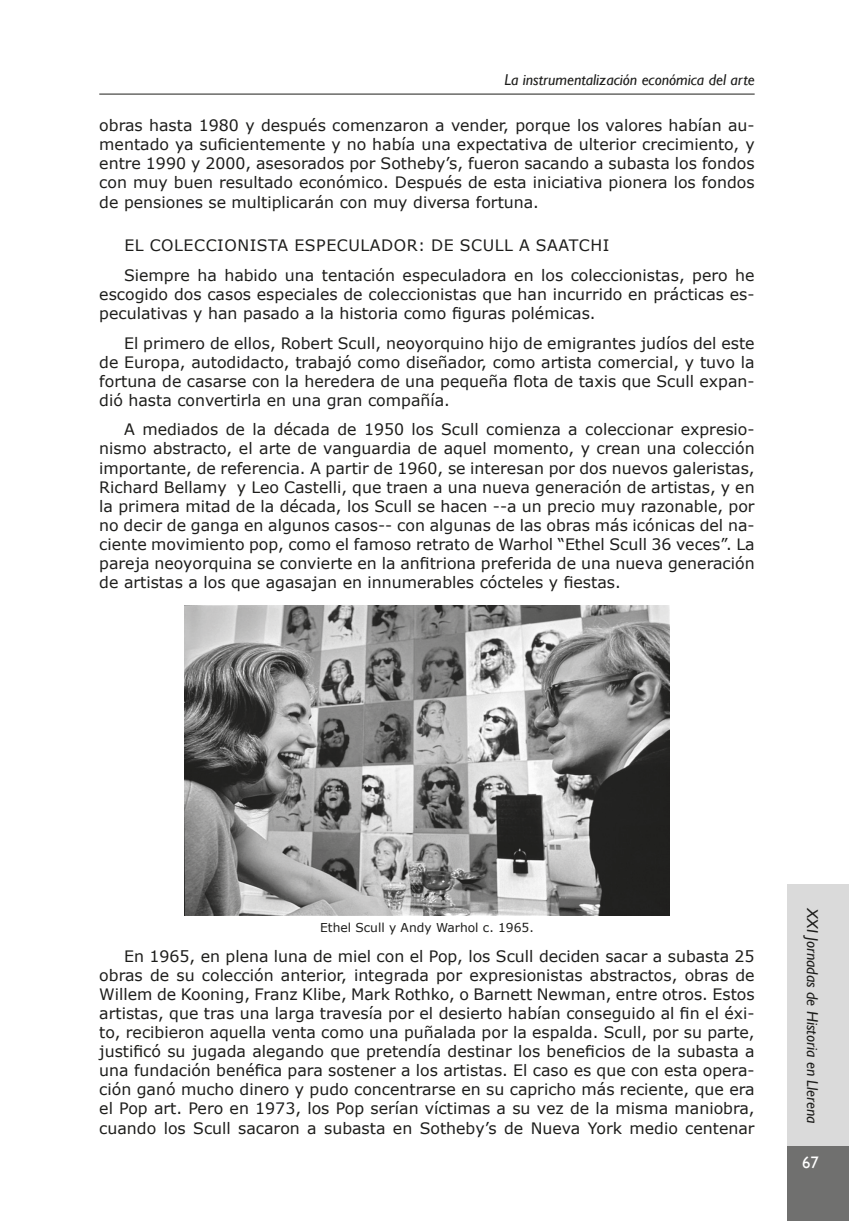
<style>
.page{position:relative;width:849px;height:1221px;background:#fff}
.page>*{position:absolute;margin:0;border:0;box-sizing:border-box;transform-origin:0 0}
.t1{font:16.62px "Gill Sans";color:#fff}
.t2{font:15.75px/19.1px "Verdana";color:#1d1d1b;text-align:justify}
.t3{font:italic 15.75px "Gill Sans";color:#1d1d1b}
.t4{font:12.25px "Verdana";color:#1d1d1b}
</style>
<div class="page">
<div style="left:786px;top:884px;width:62px;height:262px;background:#dadada"></div>
<div style="left:786px;top:1146px;width:62px;height:74px;background:#70706f"></div>
<hr style="left:99px;top:94px;width:655px;height:1px;background:#1d1d1b">
<img style="left:185px;top:605px;width:483px;height:310px">
<p class="t3" style="left:504px;top:71px;width:251px">La instrumentalización económica del arte</p>
<p class="t2" style="left:99px;top:116px;width:656px">obras hasta 1980 y después comenzaron a vender, porque los valores habían au&shy;mentado ya suficientemente y no había una expectativa de ulterior crecimiento, y entre 1990 y 2000, asesorados por Sotheby’s, fueron sacando a subasta los fondos con muy buen resultado económico. Después de esta iniciativa pionera los fondos de pensiones se multiplicarán con muy diversa fortuna.</p>
<p class="t2" style="left:124px;top:231px;width:632px;line-height:29.6px">EL COLECCIONISTA ESPECULADOR: DE SCULL A SAATCHI<br>Siempre ha habido una tentación especuladora en los coleccionistas, pero he</p>
<p class="t2" style="left:99px;top:284px;width:656px">escogido dos casos especiales de coleccionistas que han incurrido en prácticas es&shy;peculativas y han pasado a la historia como figuras polémicas.</p>
<p class="t2" style="left:99px;top:333px;width:656px;text-indent:25px">El primero de ellos, Robert Scull, neoyorquino hijo de emigrantes judíos del este de Europa, autodidacto, trabajó como diseñador, como artista comercial, y tuvo la fortuna de casarse con la heredera de una pequeña flota de taxis que Scull expan&shy;dió hasta convertirla en una gran compañía.</p>
<p class="t2" style="left:99px;top:420px;width:656px;text-indent:25px">A mediados de la década de 1950 los Scull comienza a coleccionar expresio&shy;nismo abstracto, el arte de vanguardia de aquel momento, y crean una colección importante, de referencia. A partir de 1960, se interesan por dos nuevos galeristas, Richard Bellamy y Leo Castelli, que traen a una nueva generación de artistas, y en la primera mitad de la década, los Scull se hacen --a un precio muy razonable, por no decir de ganga en algunos casos-- con algunas de las obras más icónicas del na&shy;ciente movimiento pop, como el famoso retrato de Warhol “Ethel Scull 36 veces”. La pareja neoyorquina se convierte en la anfitriona preferida de una nueva generación de artistas a los que agasajan en innumerables cócteles y fiestas.</p>
<p class="t4" style="left:320px;top:919px;width:215px">Ethel Scull y Andy Warhol c. 1965.</p>
<p class="t2" style="left:99px;top:946px;width:656px;text-indent:25px">En 1965, en plena luna de miel con el Pop, los Scull deciden sacar a subasta 25 obras de su colección anterior, integrada por expresionistas abstractos, obras de Willem de Kooning, Franz Klibe, Mark Rothko, o Barnett Newman, entre otros. Estos artistas, que tras una larga travesía por el desierto habían conseguido al fin el éxi&shy;to, recibieron aquella venta como una puñalada por la espalda. Scull, por su parte, justificó su jugada alegando que pretendía destinar los beneficios de la subasta a una fundación benéfica para sostener a los artistas. El caso es que con esta opera&shy;ción ganó mucho dinero y pudo concentrarse en su capricho más reciente, que era el Pop art. Pero en 1973, los Pop serían víctimas a su vez de la misma maniobra, cuando los Scull sacaron a subasta en Sotheby’s de Nueva York medio centenar</p>
<p class="t3" style="left:821px;top:907px;width:217px;rotate:90deg">XXI Jornadas de Historia en Llerena</p>
<p class="t1" style="left:802px;top:1152px;width:18px">67</p>
</div>
